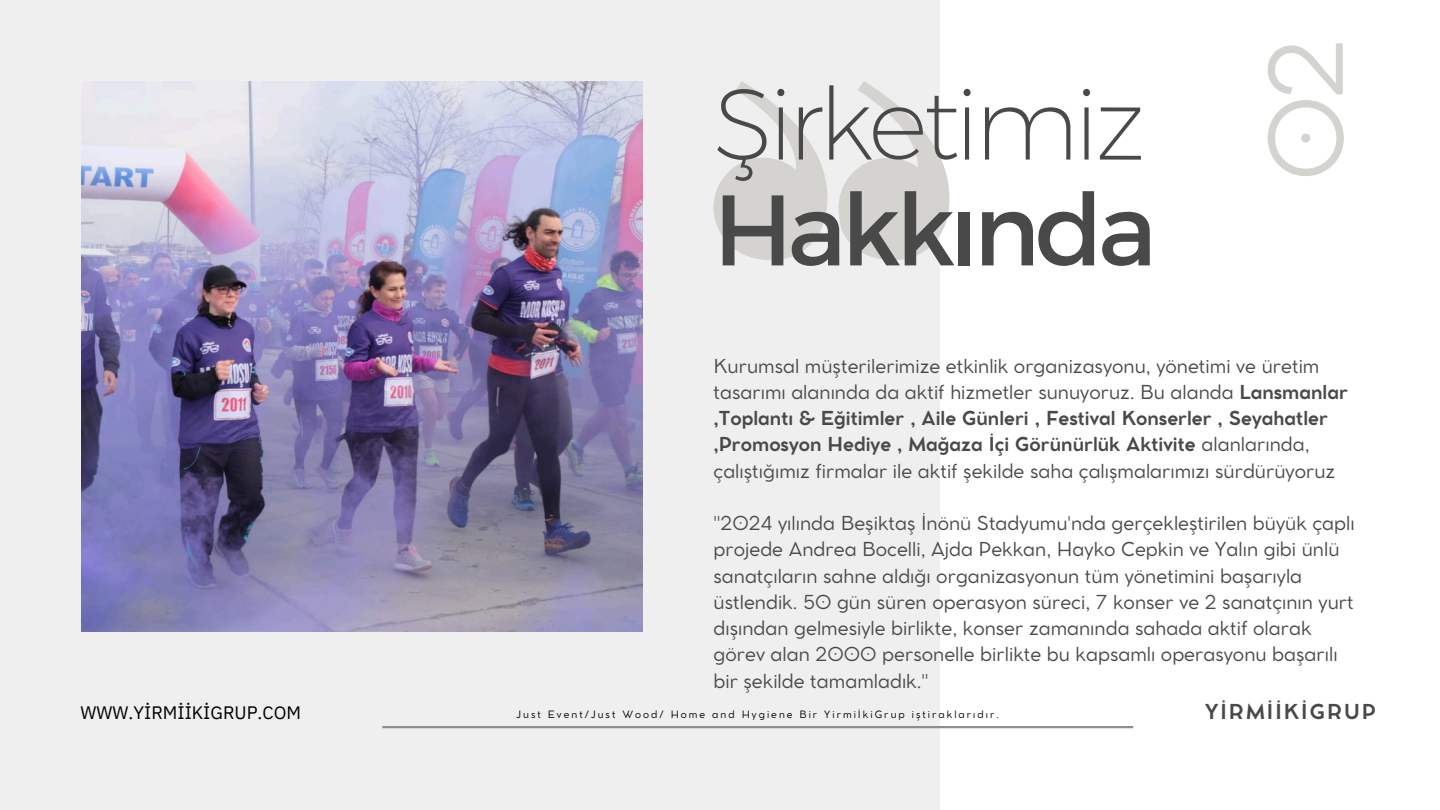
<style>
.page{position:relative;width:1440px;height:810px;background:#fff}
.page>*{position:absolute;margin:0;border:0;box-sizing:border-box;transform-origin:0 0}
.t1{font:300 100px "Kief Montaser Extra";letter-spacing:-.05em;color:#494949}
.t2{font:100px "Kief Montaser Regular";letter-spacing:-.05em;color:#494949}
.t3{font:100px "Cocomat Pro";color:#d4d3cf}
.t4{font:700 20.3px "Cocomat Pro";letter-spacing:.1em;color:#494949}
.t5{font:19px/26.2px "Cocomat Pro";color:#494949}
.t6{font:18px "IBM Plex Sans";color:#000}
.t7{font:10px "Cocomat Pro";letter-spacing:.2em;color:#000}
.s1{font-weight:700}
</style>
<div class="page">
<div style="left:0;top:0;width:940px;height:810px;background:#efefef"></div>
<hr style="left:382px;top:726px;width:751px;height:2px;background:#8d8d8d">
<svg style="left:839px;top:81px;width:110px;height:179px"></svg>
<svg style="left:714px;top:81px;width:113px;height:179px"></svg>
<img style="left:81px;top:81px;width:562px;height:551px">
<p class="t1" style="left:714px;top:63px;width:434px">Şirketimiz</p>
<h1 class="t2" style="left:714px;top:169px;width:445px">Hakkında</h1>
<p class="t3" style="left:1269px;top:181px;width:146px;rotate:-90deg">02</p>
<p class="t5" style="left:714px;top:354px;width:636px">Kurumsal müşterilerimize etkinlik organizasyonu, yönetimi ve üretim tasarımı alanında da aktif hizmetler sunuyoruz. Bu alanda <span class="s1">Lansmanlar ,Toplantı &amp; Eğitimler , Aile Günleri , Festival Konserler , Seyahatler ,Promosyon Hediye , Mağaza İçi Görünürlük Aktivite</span> alanlarında, çalıştığımız firmalar ile aktif şekilde saha çalışmalarımızı sürdürüyoruz</p>
<h4 class="t5" style="left:714px;top:512px;width:643px">"2024 yılında Beşiktaş İnönü Stadyumu'nda gerçekleştirilen büyük çaplı projede Andrea Bocelli, Ajda Pekkan, Hayko Cepkin ve Yalın gibi ünlü sanatçıların sahne aldığı organizasyonun tüm yönetimini başarıyla üstlendik. 50 gün süren operasyon süreci, 7 konser ve 2 sanatçının yurt dışından gelmesiyle birlikte, konser zamanında sahada aktif olarak görev alan 2000 personelle birlikte bu kapsamlı operasyonu başarılı bir şekilde tamamladık."</h4>
<h3 class="t6" style="left:80px;top:701px;width:222px">WWW.YİRMİİKİGRUP.COM</h3>
<h3 class="t7" style="left:517px;top:710px;width:484px">Just Event/Just Wood/ Home and Hygiene Bir YirmiİkiGrup iştiraklarıdır.</h3>
<h1 class="t4" style="left:1205px;top:704px;width:172px">YİRMİİKİGRUP</h1>
</div>
